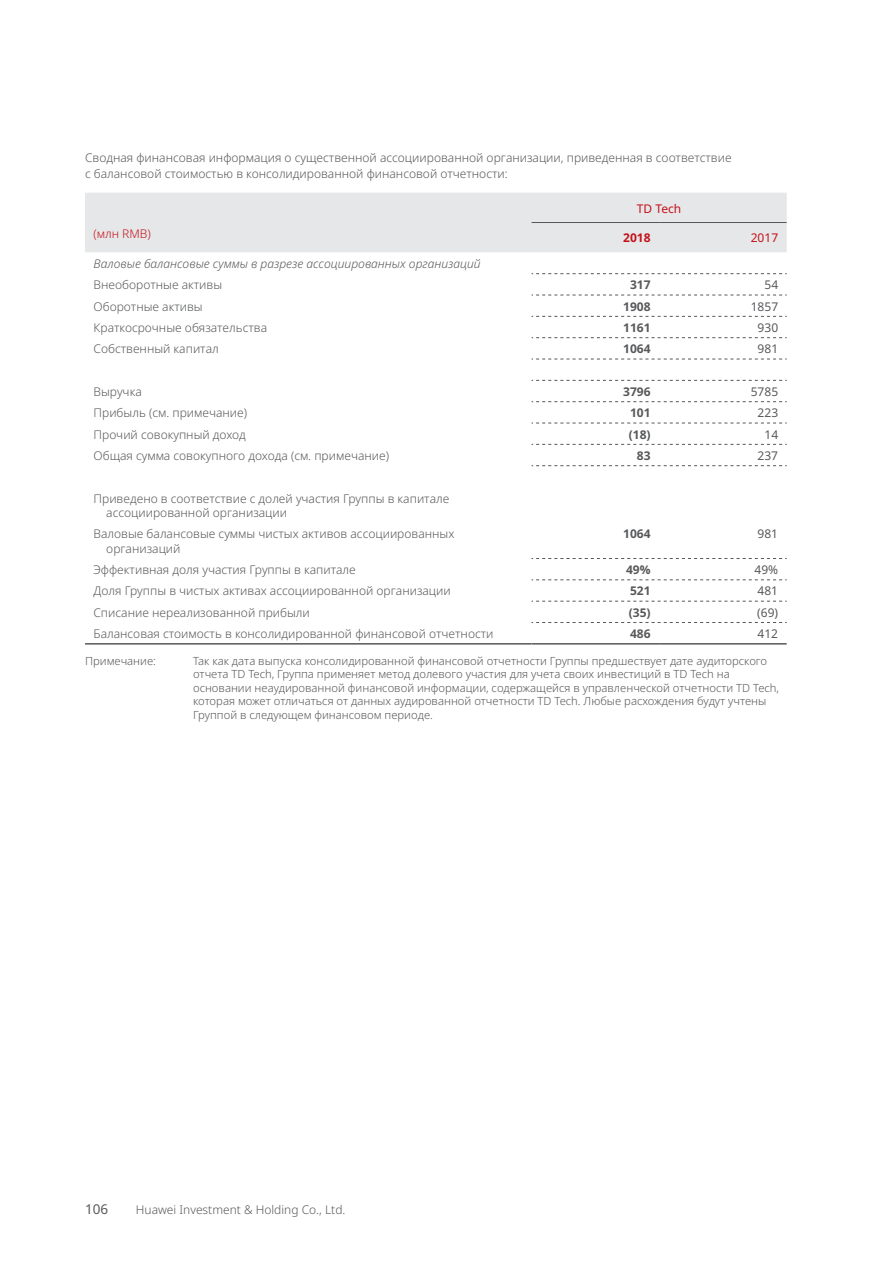
<style>
.page{position:relative;width:893px;height:1263px;background:#fff}
.page>*{position:absolute;margin:0;border:0;box-sizing:border-box;transform-origin:0 0}
.t1{font:13.5px "Noto Sans";color:#57585a}
.t2{font:300 12px/14.4px "Noto Sans";color:#57585a}
.t3{font:italic 300 12px "Noto Sans";color:#57585a}
.t4{font:700 12px "Noto Sans";color:#57585a}
.t5{font:12px "Noto Sans";color:#57585a}
.t6{font:12px "Noto Sans";color:#c4121a}
.t7{font:300 12px "Noto Sans";color:#c4121a}
.t8{font:700 12px "Noto Sans";color:#c4121a}
.t9{font:300 11.25px/13.5px "Noto Sans";color:#57585a}
</style>
<div class="page">
<div style="left:85px;top:193px;width:702px;height:59px;background:#e6e7e9"></div>
<hr style="left:85px;top:643px;width:447px;height:2px;background:#57585a">
<hr style="left:532px;top:643px;width:127px;height:2px;background:#57585a">
<hr style="left:659px;top:643px;width:128px;height:2px;background:#57585a">
<svg style="left:532px;top:273px;width:255px;height:1px"></svg>
<svg style="left:532px;top:295px;width:255px;height:1px"></svg>
<svg style="left:532px;top:316px;width:255px;height:1px"></svg>
<svg style="left:532px;top:337px;width:255px;height:1px"></svg>
<svg style="left:532px;top:359px;width:255px;height:1px"></svg>
<svg style="left:532px;top:380px;width:255px;height:1px"></svg>
<svg style="left:532px;top:401px;width:255px;height:1px"></svg>
<svg style="left:532px;top:423px;width:255px;height:1px"></svg>
<svg style="left:532px;top:444px;width:255px;height:1px"></svg>
<svg style="left:532px;top:465px;width:255px;height:1px"></svg>
<svg style="left:532px;top:558px;width:255px;height:1px"></svg>
<svg style="left:532px;top:579px;width:255px;height:1px"></svg>
<svg style="left:532px;top:601px;width:255px;height:1px"></svg>
<svg style="left:532px;top:622px;width:255px;height:1px"></svg>
<hr style="left:532px;top:222px;width:127px;height:1px;background:#57585a">
<hr style="left:659px;top:222px;width:128px;height:1px;background:#57585a">
<p class="t2" style="left:85px;top:149px;width:648px;line-height:16.5px">Сводная финансовая информация о существенной ассоциированной организации, приведенная в соответствие с балансовой стоимостью в консолидированной финансовой отчетности:</p>
<p class="t6" style="left:637px;top:200px;width:46px">TD Tech</p>
<p class="t7" style="left:94px;top:225px;width:59px">(млн RMB)</p>
<p class="t8" style="left:623px;top:229px;width:29px">2018</p>
<p class="t6" style="left:751px;top:230px;width:29px">2017</p>
<p class="t3" style="left:94px;top:255px;width:389px">Валовые балансовые суммы в разрезе ассоциированных организаций</p>
<p class="t2" style="left:94px;top:278px;width:130px">Внеоборотные активы</p>
<p class="t4" style="left:630px;top:276px;width:22px">317</p>
<p class="t5" style="left:764px;top:276px;width:15px">54</p>
<p class="t2" style="left:94px;top:299px;width:111px">Оборотные активы</p>
<p class="t4" style="left:623px;top:298px;width:29px">1908</p>
<p class="t5" style="left:751px;top:298px;width:29px">1857</p>
<p class="t2" style="left:94px;top:321px;width:175px">Краткосрочные обязательства</p>
<p class="t4" style="left:623px;top:319px;width:29px">1161</p>
<p class="t5" style="left:758px;top:319px;width:22px">930</p>
<p class="t2" style="left:94px;top:342px;width:127px">Собственный капитал</p>
<p class="t4" style="left:623px;top:340px;width:29px">1064</p>
<p class="t5" style="left:758px;top:340px;width:22px">981</p>
<p class="t2" style="left:94px;top:385px;width:50px">Выручка</p>
<p class="t4" style="left:623px;top:383px;width:29px">3796</p>
<p class="t5" style="left:751px;top:383px;width:29px">5785</p>
<p class="t2" style="left:94px;top:406px;width:155px">Прибыль (см. примечание)</p>
<p class="t4" style="left:630px;top:404px;width:22px">101</p>
<p class="t5" style="left:758px;top:404px;width:22px">223</p>
<p class="t2" style="left:94px;top:427px;width:154px">Прочий совокупный доход</p>
<p class="t4" style="left:629px;top:426px;width:23px">(18)</p>
<p class="t5" style="left:764px;top:426px;width:15px">14</p>
<p class="t2" style="left:94px;top:449px;width:297px">Общая сумма совокупного дохода (см. примечание)</p>
<p class="t4" style="left:637px;top:447px;width:15px">83</p>
<p class="t5" style="left:758px;top:447px;width:22px">237</p>
<p class="t2" style="left:106px;top:491px;width:345px;text-indent:-13px">Приведено в соответствие с долей участия Группы в капитале ассоциированной организации</p>
<p class="t2" style="left:106px;top:527px;width:350px;text-indent:-13px">Валовые балансовые суммы чистых активов ассоциированных организаций</p>
<p class="t4" style="left:623px;top:525px;width:29px">1064</p>
<p class="t5" style="left:758px;top:526px;width:22px">981</p>
<p class="t2" style="left:94px;top:563px;width:264px">Эффективная доля участия Группы в капитале</p>
<p class="t4" style="left:626px;top:561px;width:26px">49%</p>
<p class="t5" style="left:754px;top:561px;width:25px">49%</p>
<p class="t2" style="left:94px;top:584px;width:359px">Доля Группы в чистых активах ассоциированной организации</p>
<p class="t4" style="left:630px;top:583px;width:22px">521</p>
<p class="t5" style="left:758px;top:583px;width:22px">481</p>
<p class="t2" style="left:94px;top:605px;width:218px">Списание нереализованной прибыли</p>
<p class="t4" style="left:629px;top:604px;width:23px">(35)</p>
<p class="t5" style="left:757px;top:604px;width:22px">(69)</p>
<p class="t2" style="left:94px;top:627px;width:401px">Балансовая стоимость в консолидированной финансовой отчетности</p>
<p class="t4" style="left:630px;top:625px;width:22px">486</p>
<p class="t5" style="left:758px;top:625px;width:22px">412</p>
<p class="t9" style="left:85px;top:654px;width:72px">Примечание:</p>
<p class="t9" style="left:193px;top:654px;width:588px">Так как дата выпуска консолидированной финансовой отчетности Группы предшествует дате аудиторского отчета TD Tech, Группа применяет метод долевого участия для учета своих инвестиций в TD Tech на основании неаудированной финансовой информации, содержащейся в управленческой отчетности TD Tech, которая может отличаться от данных аудированной отчетности TD Tech. Любые расхождения будут учтены Группой в следующем финансовом периоде.</p>
<p class="t1" style="left:85px;top:1200px;width:25px">106</p>
<p class="t2" style="left:136px;top:1203px;width:211px">Huawei Investment &amp; Holding Co., Ltd.</p>
</div>
